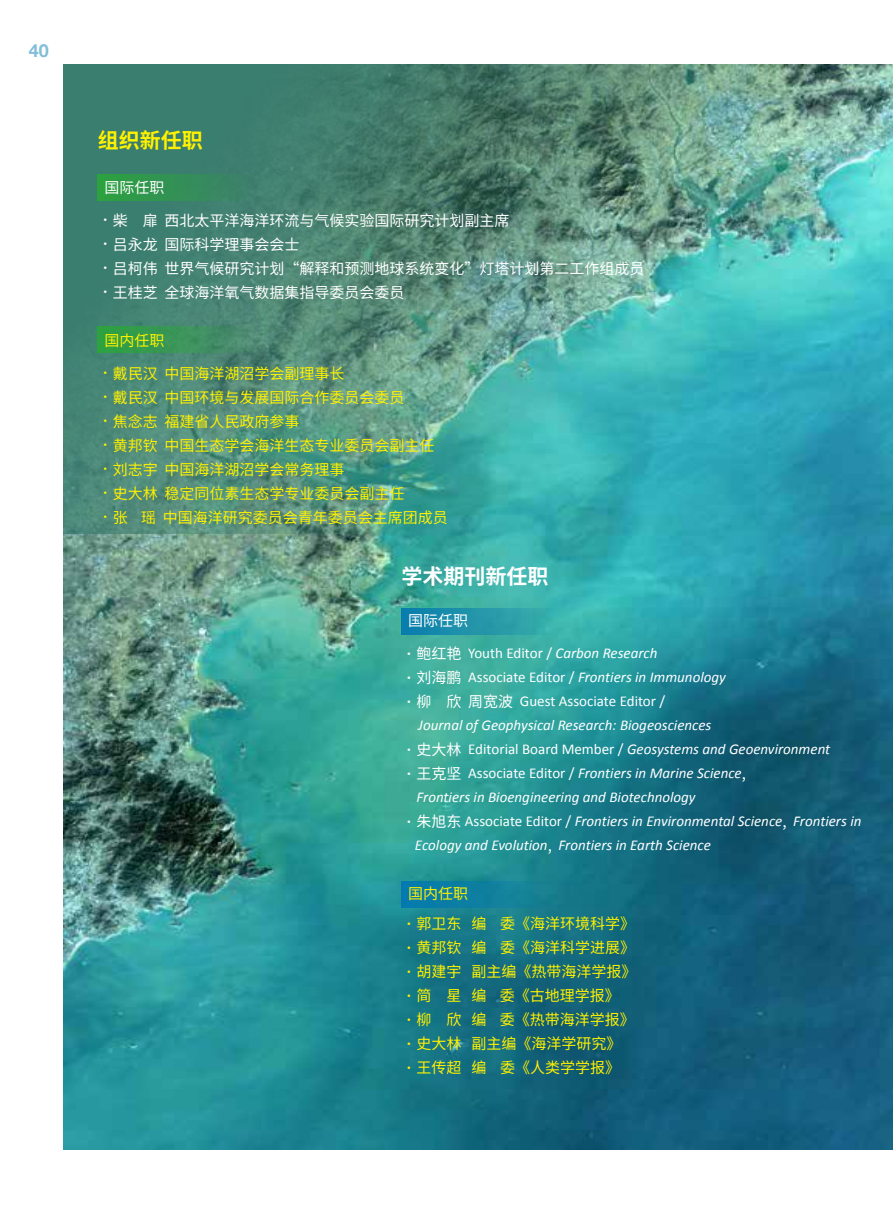
<style>
.page{position:relative;width:893px;height:1212px;background:#fff}
.page>*{position:absolute;margin:0;border:0;box-sizing:border-box;transform-origin:0 0}
.t1{font:700 21px "Source Han Sans CN";color:#fff}
.t2{font:700 21px "Source Han Sans CN";color:#fff100}
.t3{font:700 18px "Helvetica Neue";color:#82bdd9}
.t4{font:italic 15px "Calibri";color:#fff}
.t5{font:15px/24px "Source Han Sans CN";color:#fff100}
.t6{font:15px/24px "Source Han Sans CN";color:#fff}
.t7{font:15px/24px "Calibri";color:#fff}
.s1{font-family:"FZS3 JW GB1 0"}
.s2{font-family:"Source Han Sans CN"}
.s3{font-style:italic}
.s4{font-family:"FZS3 JW GB1 0";font-style:normal}
.s5{font-family:"Source Han Sans CN";font-style:normal}
.s6{font-style:normal}
</style>
<div class="page">
<img style="left:63px;top:534px;width:830px;height:615px">
<img style="left:63px;top:64px;width:830px;height:470px">
<svg style="left:401px;top:608px;width:257px;height:27px;background:#2aa1ad"></svg>
<svg style="left:98px;top:174px;width:257px;height:27px;background:#39895f"></svg>
<svg style="left:98px;top:326px;width:257px;height:27px;background:#448f64"></svg>
<div style="left:401px;top:881px;width:257px;height:27px;background:linear-gradient(to right,#0a84b0,#176f79)"></div>
<p class="t3" style="left:29px;top:36px;width:22px">40</p>
<h1 class="t2" style="left:98px;top:129px;width:106px">组织新任职</h1>
<p class="t6" style="left:105px;top:175px;width:61px">国际任职</p>
<p class="t6" style="left:98px;top:208px;width:548px"><span class="s1">·</span>柴 扉 西北太平洋海洋环流与气候实验国际研究计划副主席<br><span class="s1">·</span>吕永龙 国际科学理事会会士<br><span class="s1">·</span>吕柯伟 世界气候研究计划“解释和预测地球系统变化”灯塔计划第二工作组成员<span class="s1">·</span>王桂芝 全球海洋氧气数据集指导委员会委员</p>
<p class="t5" style="left:105px;top:328px;width:61px">国内任职</p>
<p class="t5" style="left:98px;top:361px;width:352px"><span class="s1">·</span>戴民汉 中国海洋湖沼学会副理事长<br><span class="s1">·</span>戴民汉 中国环境与发展国际合作委员会委员<br><span class="s1">·</span>焦念志 福建省人民政府参事<br><span class="s1">·</span>黄邦钦 中国生态学会海洋生态专业委员会副主任<span class="s1">·</span>刘志宇 中国海洋湖沼学会常务理事<br><span class="s1">·</span>史大林 稳定同位素生态学专业委员会副主任<br><span class="s1">·</span>张 瑶 中国海洋研究委员会青年委员会主席团成员</p>
<h1 class="t1" style="left:401px;top:564px;width:148px">学术期刊新任职</h1>
<p class="t6" style="left:408px;top:609px;width:61px">国际任职</p>
<p class="t7" style="left:401px;top:641px;width:326px"><span class="s1">·</span><span class="s2">鲍红艳</span> Youth Editor / <span class="s3">Carbon Research<br></span><span class="s1">·</span><span class="s2">刘海鹏</span> Associate Editor / <span class="s3">Frontiers in Immunology </span><span class="s1">·</span><span class="s2">柳 欣 周宽波</span> Guest Associate Editor /</p>
<p class="t4" style="left:418px;top:716px;width:295px">Journal of Geophysical Research: Biogeosciences</p>
<p class="t4" style="left:401px;top:740px;width:430px"><span class="s4">·</span><span class="s5">史大林</span> <span class="s6">Editorial Board Member /</span> Geosystems and Geoenvironment</p>
<p class="t4" style="left:401px;top:764px;width:346px"><span class="s4">·</span><span class="s5">王克坚</span> <span class="s6">Associate Editor /</span> Frontiers in Marine Science<span class="s5">,</span></p>
<p class="t4" style="left:416px;top:788px;width:281px">Frontiers in Bioengineering and Biotechnology</p>
<p class="t4" style="left:401px;top:812px;width:461px"><span class="s4">·</span><span class="s5">朱旭东</span> <span class="s6">Associate Editor /</span> Frontiers in Environmental Science<span class="s5">,</span> Frontiers in</p>
<p class="t4" style="left:415px;top:836px;width:297px">Ecology and Evolution<span class="s5">,</span> Frontiers in Earth Science</p>
<p class="t5" style="left:401px;top:879px;width:235px;line-height:30px;text-indent:7px">国内任职<br><span class="s1">·</span>郭卫东 编 委《海洋环境科学》</p>
<p class="t5" style="left:401px;top:936px;width:237px"><span class="s1">·</span>黄邦钦 编 委《海洋科学进展》<span class="s1">·</span>胡建宇 副主编《热带海洋学报》<span class="s1">·</span>简 星 编 委《古地理学报》<span class="s1">·</span>柳 欣 编 委《热带海洋学报》<span class="s1">·</span>史大林 副主编《海洋学研究》<span class="s1">·</span>王传超 编 委《人类学学报》</p>
</div>
